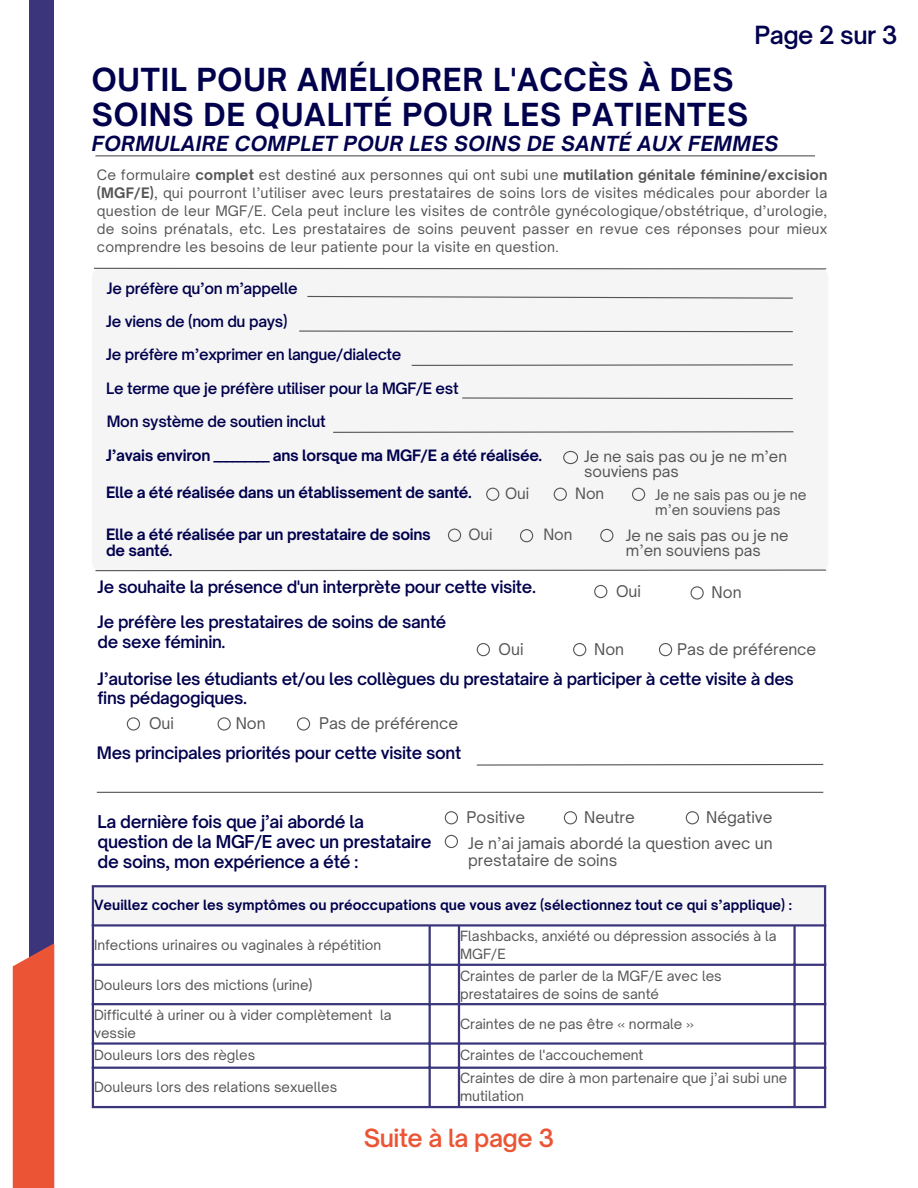
<style>
.page{position:relative;width:918px;height:1188px;background:#fff}
.page>*{position:absolute;margin:0;border:0;box-sizing:border-box;transform-origin:0 0}
.t1{font:700 30.45px/34.8px "Open Sauce One";letter-spacing:.025em;color:#00004d}
.t2{font:600 24px "Open Sauce One";letter-spacing:-.02em;color:#eb5536}
.t3{font:600 24px "Open Sauce One";letter-spacing:-.02em;color:#00004d}
.t4{font:italic 700 19.95px "Open Sauce One";letter-spacing:.025em;color:#00004d}
.t5{font:600 16.95px/20.1px "Open Sauce One";letter-spacing:-.02em;color:#00004d}
.t6{font:600 16.5px/19.2px "Open Sauce One";letter-spacing:-.02em;color:#00004d}
.t7{font:15.45px/17px "Open Sauce One";color:#545454}
.t8{font:600 15px "Open Sauce One";letter-spacing:-.02em;color:#00004d}
.t9{font:700 15px/16.8px "Open Sauce One";letter-spacing:-.02em;color:#00004d}
.t10{font:15px/15.8px "Open Sauce One";color:#545454}
.t11{font:13.95px/14.7px "Open Sauce One";color:#545454}
.t12{font:13.8px/18px "Open Sauce One";letter-spacing:.015em;color:#545454;text-align:justify}
.t13{font:13.5px/18px "Open Sauce One";color:#545454}
.t14{font:700 13.5px "Open Sauce One";color:#00004d}
.s1{font-weight:700}
</style>
<div class="page">
<div style="left:30px;top:0;width:24px;height:979px;background:#3b367c"></div>
<div style="left:13px;top:944px;width:41px;height:244px;background:#eb5536"></div>
<svg style="left:307px;top:295px;width:486px;height:4px"></svg>
<svg style="left:299px;top:330px;width:494px;height:3px"></svg>
<svg style="left:411px;top:364px;width:382px;height:2px"></svg>
<svg style="left:563px;top:451px;width:15px;height:13px"></svg>
<svg style="left:476px;top:763px;width:348px;height:3px"></svg>
<hr style="left:97px;top:792px;width:726px;height:1px;background:#545454">
<svg style="left:445px;top:811px;width:13px;height:13px"></svg>
<svg style="left:564px;top:811px;width:13px;height:13px"></svg>
<svg style="left:686px;top:811px;width:13px;height:13px"></svg>
<svg style="left:445px;top:835px;width:13px;height:13px"></svg>
<div style="left:93px;top:886px;width:732px;height:40px;background:#f5f5f5"></div>
<hr style="left:92px;top:887px;width:2px;height:219px;background:#3b367c">
<hr style="left:429px;top:927px;width:2px;height:179px;background:#3b367c">
<hr style="left:458px;top:927px;width:2px;height:179px;background:#3b367c">
<hr style="left:793px;top:927px;width:3px;height:179px;background:#3b367c">
<hr style="left:824px;top:887px;width:2px;height:219px;background:#3b367c">
<hr style="left:92px;top:885px;width:734px;height:2px;background:#3b367c">
<hr style="left:92px;top:924px;width:734px;height:3px;background:#3b367c">
<hr style="left:92px;top:964px;width:734px;height:2px;background:#3b367c">
<hr style="left:92px;top:1003px;width:734px;height:2px;background:#3b367c">
<hr style="left:92px;top:1042px;width:734px;height:3px;background:#3b367c">
<hr style="left:92px;top:1067px;width:734px;height:2px;background:#3b367c">
<hr style="left:92px;top:1106px;width:734px;height:2px;background:#3b367c">
<svg style="left:127px;top:717px;width:13px;height:14px"></svg>
<svg style="left:218px;top:717px;width:13px;height:14px"></svg>
<svg style="left:297px;top:717px;width:13px;height:14px"></svg>
<svg style="left:659px;top:643px;width:13px;height:13px"></svg>
<svg style="left:477px;top:643px;width:13px;height:13px"></svg>
<svg style="left:573px;top:643px;width:13px;height:13px"></svg>
<svg style="left:594px;top:585px;width:13px;height:13px"></svg>
<svg style="left:691px;top:586px;width:13px;height:14px"></svg>
<svg style="left:448px;top:529px;width:13px;height:13px"></svg>
<svg style="left:520px;top:529px;width:13px;height:13px"></svg>
<svg style="left:554px;top:488px;width:13px;height:13px"></svg>
<svg style="left:486px;top:488px;width:13px;height:13px"></svg>
<hr style="left:95px;top:155px;width:720px;height:1px;background:#545454">
<svg style="left:94px;top:267px;width:733px;height:3px"></svg>
<svg style="left:600px;top:529px;width:13px;height:13px"></svg>
<svg style="left:632px;top:488px;width:13px;height:13px"></svg>
<svg style="left:333px;top:431px;width:461px;height:2px"></svg>
<svg style="left:462px;top:397px;width:331px;height:3px"></svg>
<svg style="left:95px;top:569px;width:732px;height:3px"></svg>
<h1 class="t1" style="left:92px;top:62px;width:658px">OUTIL POUR AMÉLIORER L'ACCÈS À DES<br>SOINS DE QUALITÉ POUR LES PATIENTES</h1>
<h2 class="t3" style="left:755px;top:20px;width:145px">Page 2 sur 3</h2>
<h3 class="t4" style="left:92px;top:131px;width:688px">FORMULAIRE COMPLET POUR LES SOINS DE SANTÉ AUX FEMMES</h3>
<p class="t12" style="left:97px;top:165px;width:732px">Ce formulaire <span class="s1">complet</span> est destiné aux personnes qui ont subi une <span class="s1">mutilation génitale féminine/excision (MGF/E)</span>, qui pourront l’utiliser avec leurs prestataires de soins lors de visites médicales pour aborder la question de leur MGF/E. Cela peut inclure les visites de contrôle gynécologique/obstétrique, d’urologie, de soins prénatals, etc. Les prestataires de soins peuvent passer en revue ces réponses pour mieux comprendre les besoins de leur patiente pour la visite en question.</p>
<p class="t8" style="left:107px;top:279px;width:192px">Je préfère qu’on m’appelle</p>
<p class="t8" style="left:106px;top:312px;width:183px">Je viens de (nom du pays)</p>
<p class="t8" style="left:106px;top:345px;width:297px">Je préfère m’exprimer en langue/dialecte</p>
<p class="t8" style="left:106px;top:379px;width:354px">Le terme que je préfère utiliser pour la MGF/E est</p>
<p class="t8" style="left:107px;top:412px;width:220px">Mon système de soutien inclut</p>
<p class="t9" style="left:106px;top:447px;width:438px">J’avais environ _________ ans lorsque ma MGF/E a été réalisée.</p>
<p class="t9" style="left:106px;top:484px;width:367px">Elle a été réalisée dans un établissement de santé.</p>
<p class="t9" style="left:106px;top:525px;width:326px">Elle a été réalisée par un prestataire de soins de santé.</p>
<p class="t10" style="left:584px;top:448px;width:204px">Je ne sais pas ou je ne m’en souviens pas</p>
<p class="t10" style="left:505px;top:485px;width:26px">Oui</p>
<p class="t10" style="left:575px;top:485px;width:31px">Non</p>
<p class="t11" style="left:655px;top:488px;width:153px">Je ne sais pas ou je ne m’en souviens pas</p>
<p class="t10" style="left:468px;top:527px;width:26px">Oui</p>
<p class="t10" style="left:543px;top:526px;width:31px">Non</p>
<p class="t10" style="left:626px;top:527px;width:164px">Je ne sais pas ou je ne m’en souviens pas</p>
<p class="t6" style="left:98px;top:577px;width:440px">Je souhaite la présence d'un interprète pour cette visite.</p>
<p class="t7" style="left:616px;top:582px;width:26px">Oui</p>
<p class="t7" style="left:712px;top:584px;width:31px">Non</p>
<p class="t6" style="left:98px;top:613px;width:350px">Je préfère les prestataires de soins de santé de sexe féminin.</p>
<p class="t7" style="left:499px;top:641px;width:26px">Oui</p>
<p class="t7" style="left:594px;top:641px;width:31px">Non</p>
<p class="t7" style="left:677px;top:641px;width:141px">Pas de préférence</p>
<p class="t6" style="left:98px;top:669px;width:698px">J’autorise les étudiants et/ou les collègues du prestataire à participer à cette visite à des fins pédagogiques.</p>
<p class="t7" style="left:149px;top:715px;width:26px">Oui</p>
<p class="t7" style="left:236px;top:715px;width:31px">Non</p>
<p class="t7" style="left:319px;top:715px;width:141px">Pas de préférence</p>
<p class="t6" style="left:97px;top:743px;width:366px">Mes principales priorités pour cette visite sont</p>
<p class="t7" style="left:467px;top:809px;width:60px">Positive</p>
<p class="t7" style="left:584px;top:809px;width:52px">Neutre</p>
<p class="t7" style="left:706px;top:809px;width:68px">Négative</p>
<p class="t5" style="left:98px;top:812px;width:335px">La dernière fois que j’ai abordé la question de la MGF/E avec un prestataire de soins, mon expérience a été :</p>
<p class="t7" style="left:468px;top:835px;width:306px">Je n’ai jamais abordé la question avec un prestataire de soins</p>
<p class="t14" style="left:94px;top:896px;width:700px">Veuillez cocher les symptômes ou préoccupations que vous avez (sélectionnez tout ce qui s’applique) :</p>
<p class="t13" style="left:94px;top:936px;width:289px">Infections urinaires ou vaginales à répétition</p>
<p class="t13" style="left:460px;top:927px;width:318px">Flashbacks, anxiété ou dépression associés à la<br>MGF/E</p>
<p class="t13" style="left:94px;top:975px;width:220px">Douleurs lors des mictions (urine)</p>
<p class="t13" style="left:460px;top:966px;width:263px">Craintes de parler de la MGF/E avec les prestataires de soins de santé</p>
<p class="t13" style="left:94px;top:1006px;width:299px">Difficulté à uriner ou à vider complètement la vessie</p>
<p class="t13" style="left:460px;top:1015px;width:235px">Craintes de ne pas être « normale »</p>
<p class="t13" style="left:94px;top:1046px;width:163px">Douleurs lors des règles</p>
<p class="t13" style="left:460px;top:1046px;width:185px">Craintes de l'accouchement</p>
<p class="t13" style="left:94px;top:1078px;width:245px">Douleurs lors des relations sexuelles</p>
<p class="t13" style="left:460px;top:1069px;width:329px">Craintes de dire à mon partenaire que j’ai subi une mutilation</p>
<h2 class="t2" style="left:364px;top:1123px;width:192px">Suite à la page 3</h2>
</div>
